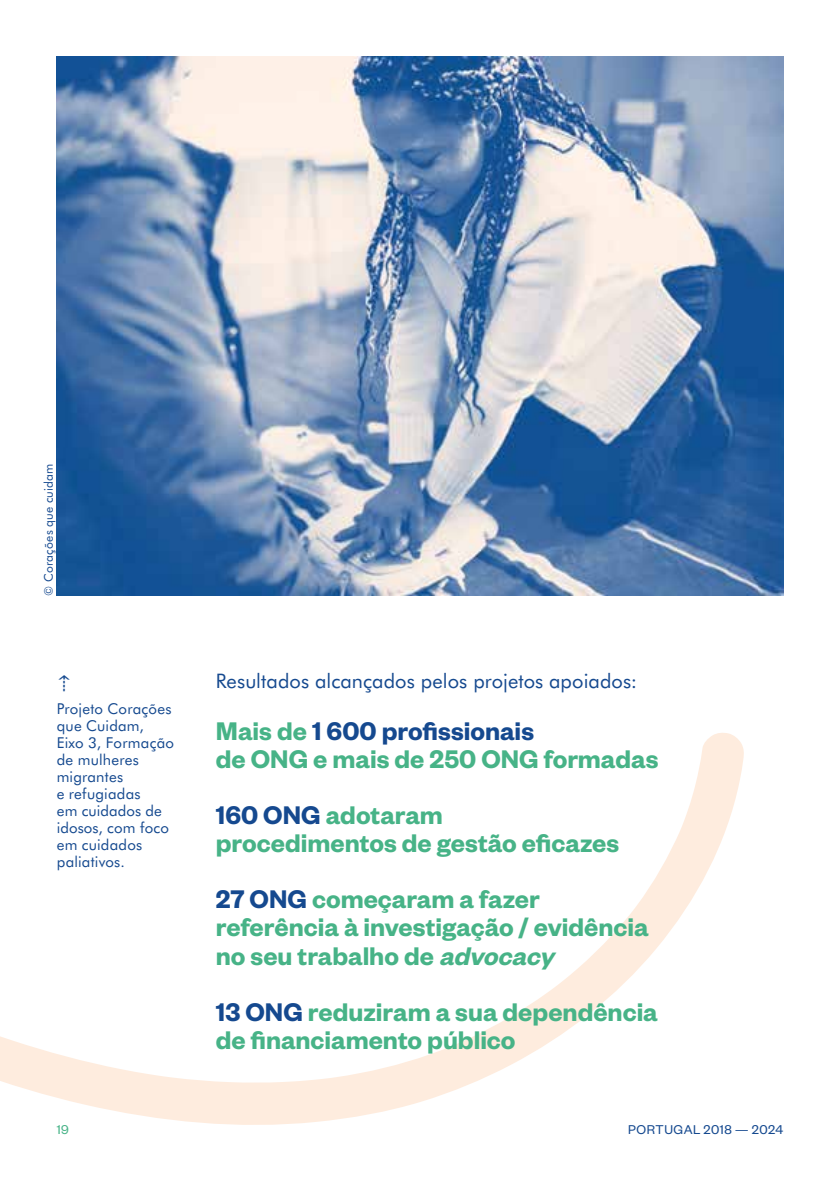
<style>
.page{position:relative;width:840px;height:1191px;background:#fff}
.page>*{position:absolute;margin:0;border:0;box-sizing:border-box;transform-origin:0 0}
.t1{font:600 28px/28px "Founders Grotesk";color:#47b387}
.t2{font:20px "Futura BT";letter-spacing:.005em;color:#15498f}
.t3{font:15px/17px "Futura BT";letter-spacing:.015em;color:#15498f}
.t4{font:14px "Founders Grotesk";letter-spacing:.035em;color:#15498f}
.t5{font:14px "Founders Grotesk";color:#47b387}
.t6{font:12px "Futura BT";letter-spacing:.02em;color:#15498f}
.s1{color:#15498f}
.s2{font-style:italic}
</style>
<div class="page">
<svg style="left:0;top:733px;width:743px;height:392px"></svg>
<img style="left:57px;top:57px;width:725px;height:538px">
<p class="t6" style="left:41px;top:596px;width:134px;rotate:-90deg">© Corações que cuidam</p>
<p class="t3" style="left:57px;top:700px;width:119px">Projeto Corações que Cuidam,<br>Eixo 3, Formação de mulheres migrantes<br>e refugiadas<br>em cuidados de idosos, com foco em cuidados paliativos.</p>
<p class="t2" style="left:216px;top:668px;width:422px">Resultados alcançados pelos projetos apoiados:</p>
<p class="t1" style="left:216px;top:716px;width:444px">Mais de <span class="s1">1 600 profissionais<br></span>de ONG e mais de 250 ONG formadas</p>
<p class="t1" style="left:216px;top:800px;width:405px"><span class="s1">160 ONG</span> adotaram procedimentos de gestão eficazes</p>
<p class="t1" style="left:216px;top:884px;width:434px"><span class="s1">27 ONG</span> começaram a fazer referência à investigação / evidência no seu trabalho de <span class="s2">advocacy</span></p>
<p class="t1" style="left:216px;top:996px;width:443px"><span class="s1">13 ONG</span> reduziram a sua dependência de financiamento público</p>
<p class="t5" style="left:57px;top:1121px;width:13px">19</p>
<p class="t4" style="left:628px;top:1121px;width:156px">PORTUGAL 2018 — 2024</p>
</div>
